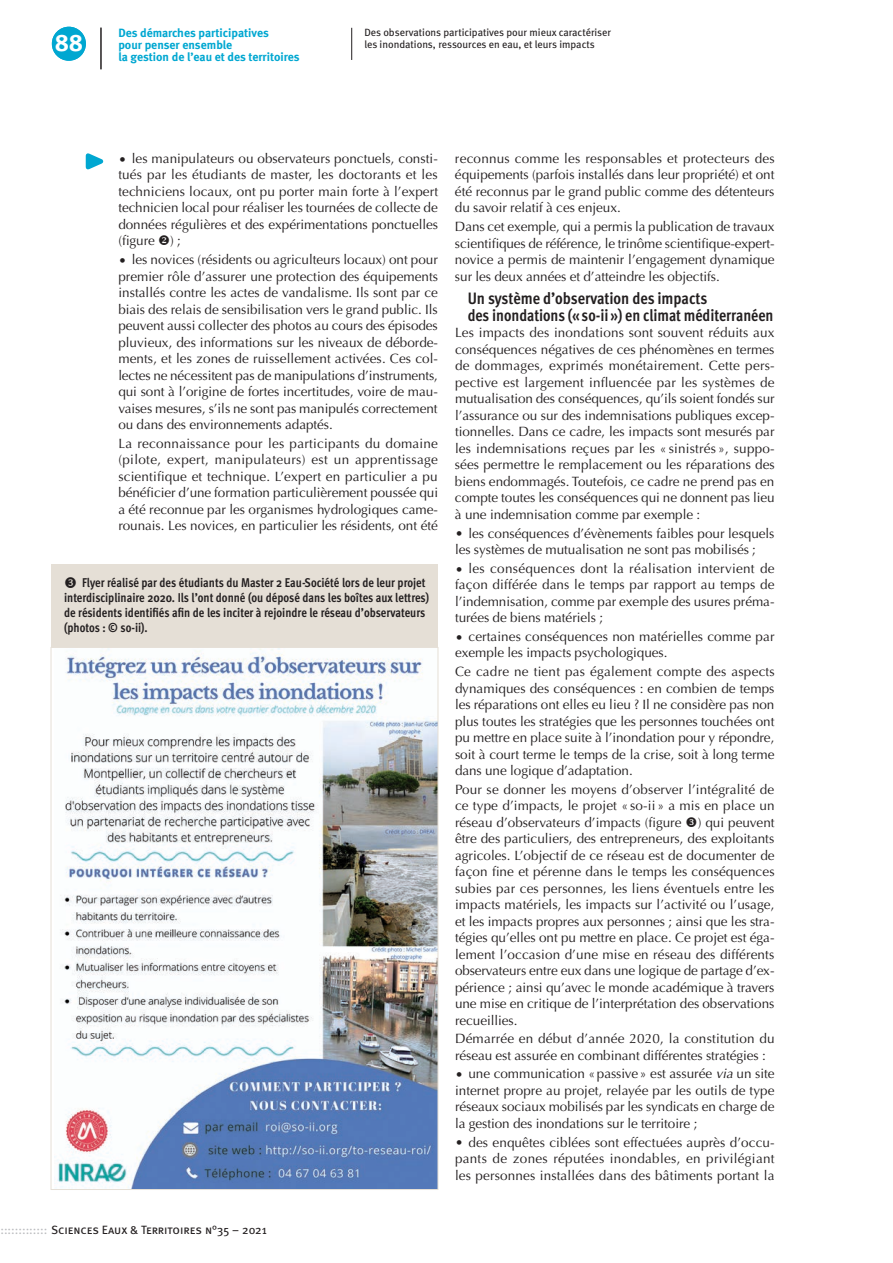
<style>
.page{position:relative;width:893px;height:1263px;background:#fff}
.page>*{position:absolute;margin:0;border:0;box-sizing:border-box;transform-origin:0 0}
.t1{font:24px "Meta Bold Caps Expert";color:#fff}
.t2{font:700 16.5px/17px "Meta Cond OT";color:#231f20}
.t3{font:13.5px/16.5px "Optima";letter-spacing:-.005em;color:#231f20;text-align:justify}
.titre_figure{font:700 12.75px/15px "Meta Cond OT";color:#231f20}
.t4{font:700 12px/12px "Meta";color:#00a7d1}
.t5{font:12px "Meta Book Caps";letter-spacing:-.005em;color:#231f20}
.roulette_article{font:10.5px/12px "Meta Book LF";color:#231f20}
.s1{color:#bcbdc0}
.s2{font-style:italic}
</style>
<div class="page">
<hr style="left:351px;top:28px;width:1px;height:32px;background:#231f20">
<svg style="left:85px;top:153px;width:19px;height:17px"></svg>
<div style="left:51px;top:564px;width:387px;height:83px;background:#e5dfd6"></div>
<img style="left:57px;top:649px;width:379px;height:539px">
<div style="left:52px;top:27px;width:34px;height:34px;background:#00a7d1;border-radius:50%"></div>
<hr style="left:101px;top:28px;width:1px;height:41px;background:#231f20">
<h1 class="t1" style="left:55px;top:28px;width:30px">88</h1>
<p class="t4" style="left:118px;top:26px;width:183px">Des démarches participatives<br>pour penser ensemble<br>la gestion de l’eau et des territoires</p>
<p class="roulette_article" style="left:364px;top:26px;width:248px">Des observations participatives pour mieux caractériser les inondations, ressources en eau, et leurs impacts</p>
<p class="t3" style="left:118px;top:150px;width:321px">• les manipulateurs ou observateurs ponctuels, consti&shy;tués par les étudiants de master, les doctorants et les techniciens locaux, ont pu porter main forte à l’expert technicien local pour réaliser les tournées de collecte de données régulières et des expérimentations ponctuelles (figure ❖) ;</p>
<p class="t3" style="left:118px;top:251px;width:321px">• les novices (résidents ou agriculteurs locaux) ont pour premier rôle d’assurer une protection des équipements installés contre les actes de vandalisme. Ils sont par ce biais des relais de sensibilisation vers le grand public. Ils peuvent aussi collecter des photos au cours des épisodes pluvieux, des informations sur les niveaux de déborde&shy;ments, et les zones de ruissellement activées. Ces col&shy;lectes ne nécessitent pas de manipulations d’instruments, qui sont à l’origine de fortes incertitudes, voire de mau&shy;vaises mesures, s’ils ne sont pas manipulés correctement ou dans des environnements adaptés.</p>
<p class="t3" style="left:118px;top:435px;width:321px">La reconnaissance pour les participants du domaine (pilote, expert, manipulateurs) est un apprentissage scientifique et technique. L’expert en particulier a pu bénéficier d’une formation particulièrement poussée qui a été reconnue par les organismes hydrologiques came&shy;rounais. Les novices, en particulier les résidents, ont été</p>
<p class="titre_figure" style="left:64px;top:575px;width:367px;text-indent:18px">Flyer réalisé par des étudiants du Master 2 Eau-Société lors de leur projet interdisciplinaire 2020. Ils l’ont donné (ou déposé dans les boîtes aux lettres) de résidents identifiés afin de les inciter à rejoindre le réseau d’observateurs (photos : © so-ii).</p>
<p class="t5" style="left:0;top:1223px;width:268px"><span class="s1">:::::::::::::</span> Sciences Eaux &amp; Territoires n°35 – 2021</p>
<p class="t3" style="left:455px;top:150px;width:321px">reconnus comme les responsables et protecteurs des équipements (parfois installés dans leur propriété) et ont été reconnus par le grand public comme des détenteurs du savoir relatif à ces enjeux.</p>
<p class="t3" style="left:455px;top:218px;width:321px">Dans cet exemple, qui a permis la publication de travaux scientifiques de référence, le trinôme scientifique-expert&shy;novice a permis de maintenir l’engagement dynamique sur les deux années et d’atteindre les objectifs.</p>
<h2 class="t2" style="left:468px;top:290px;width:307px">Un système d’observation des impacts<br>des inondations («so-ii ») en climat méditerranéen</h2>
<p class="t3" style="left:455px;top:325px;width:321px">Les impacts des inondations sont souvent réduits aux conséquences négatives de ces phénomènes en termes de dommages, exprimés monétairement. Cette pers&shy;pective est largement influencée par les systèmes de mutualisation des conséquences, qu’ils soient fondés sur l’assurance ou sur des indemnisations publiques excep&shy;tionnelles. Dans ce cadre, les impacts sont mesurés par les indemnisations reçues par les « sinistrés », suppo&shy;sées permettre le remplacement ou les réparations des biens endommagés. Toutefois, ce cadre ne prend pas en compte toutes les conséquences qui ne donnent pas lieu à une indemnisation comme par exemple :</p>
<p class="t3" style="left:455px;top:525px;width:321px">• les conséquences d’évènements faibles pour lesquels les systèmes de mutualisation ne sont pas mobilisés ;</p>
<p class="t3" style="left:455px;top:560px;width:321px">• les conséquences dont la réalisation intervient de façon différée dans le temps par rapport au temps de l’indemnisation, comme par exemple des usures préma&shy;turées de biens matériels ;</p>
<p class="t3" style="left:455px;top:628px;width:321px">• certaines conséquences non matérielles comme par exemple les impacts psychologiques.</p>
<p class="t3" style="left:455px;top:663px;width:321px">Ce cadre ne tient pas également compte des aspects dynamiques des conséquences : en combien de temps les réparations ont elles eu lieu ? Il ne considère pas non plus toutes les stratégies que les personnes touchées ont pu mettre en place suite à l’inondation pour y répondre, soit à court terme le temps de la crise, soit à long terme dans une logique d’adaptation.</p>
<p class="t3" style="left:455px;top:781px;width:321px">Pour se donner les moyens d’observer l’intégralité de ce type d’impacts, le projet « so-ii » a mis en place un réseau d’observateurs d’impacts (figure ) qui peuvent être des particuliers, des entrepreneurs, des exploitants agricoles. L’objectif de ce réseau est de documenter de façon fine et pérenne dans le temps les conséquences subies par ces personnes, les liens éventuels entre les impacts matériels, les impacts sur l’activité ou l’usage, et les impacts propres aux personnes ; ainsi que les stra&shy;tégies qu’elles ont pu mettre en place. Ce projet est éga&shy;lement l’occasion d’une mise en réseau des différents observateurs entre eux dans une logique de partage d’ex&shy;périence ; ainsi qu’avec le monde académique à travers une mise en critique de l’interprétation des observations recueillies.</p>
<p class="t3" style="left:455px;top:1031px;width:321px">Démarrée en début d’année 2020, la constitution du réseau est assurée en combinant différentes stratégies :</p>
<p class="t3" style="left:455px;top:1066px;width:321px">• une communication «passive» est assurée <span class="s2">via</span> un site internet propre au projet, relayée par les outils de type réseaux sociaux mobilisés par les syndicats en charge de la gestion des inondations sur le territoire ;</p>
<p class="t3" style="left:455px;top:1134px;width:321px">• des enquêtes ciblées sont effectuées auprès d’occu&shy;pants de zones réputées inondables, en privilégiant les personnes installées dans des bâtiments portant la</p>
</div>
